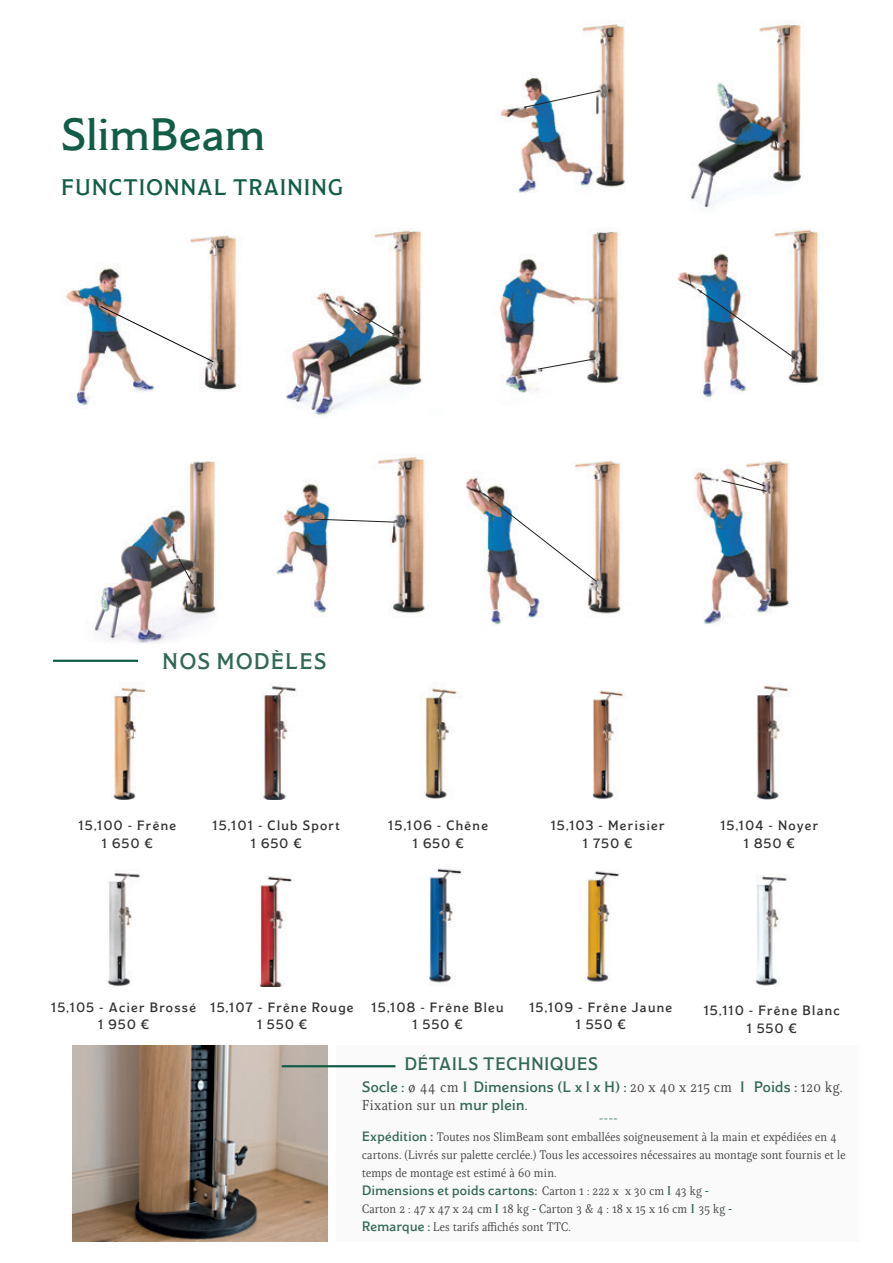
<style>
.page{position:relative;width:893px;height:1263px;background:#fff}
.page>*{position:absolute;margin:0;border:0;box-sizing:border-box;transform-origin:0 0}
.t1{font:300 45px "Modesto Text";letter-spacing:.025em;color:#125d48}
.t2{font:300 22.5px "Modesto Text";letter-spacing:.06em;color:#125d48}
.t3{font:300 22.5px "Modesto Text";letter-spacing:.075em;color:#316755}
.t4{font:300 18px "Modesto Text";letter-spacing:.05em;color:#316755}
.t5{font:300 15px "Modesto Text";letter-spacing:.03em;color:#316755}
.t6{font:15px "Eskapade";letter-spacing:.025em;color:#3e3e3f}
.t7{font:15px "Eskapade";color:#316755}
.t8{font:300 13.5px/17.7px "Modesto Text";letter-spacing:.1em;color:#312f30;text-align:center}
.t9{font:300 13.5px "Modesto Text";letter-spacing:.03em;color:#316755}
.t10{font:12.75px/18px "Eskapade";letter-spacing:.01em;color:#3e3e3f}
.s1{font-family:"Eskapade";font-weight:400;color:#3e3e3f}
.s2{font-family:"Modesto Text";font-weight:300;color:#316755}
.s3{font-family:"Modesto Text";font-weight:300;font-size:13.5px;color:#316755}
.s4{font-family:"Modesto Text";font-weight:300;font-size:15px;color:#316755}
.s5{font-family:"Eskapade";font-weight:400;font-size:12.75px;color:#3e3e3f}
.s6{font-size:12.75px}
</style>
<div class="page">
<hr style="left:53px;top:660px;width:85px;height:2px;background:#125d48">
<img style="left:113px;top:682px;width:32px;height:117px">
<img style="left:263px;top:686px;width:34px;height:113px">
<img style="left:422px;top:688px;width:38px;height:111px">
<img style="left:592px;top:690px;width:32px;height:109px">
<img style="left:756px;top:686px;width:33px;height:113px">
<img style="left:107px;top:873px;width:33px;height:113px">
<img style="left:259px;top:876px;width:33px;height:110px">
<img style="left:429px;top:868px;width:32px;height:115px">
<img style="left:586px;top:871px;width:34px;height:111px">
<img style="left:756px;top:876px;width:31px;height:110px">
<img style="left:73px;top:1045px;width:254px;height:197px">
<div style="left:337px;top:1045px;width:522px;height:197px;background:#fafafa"></div>
<hr style="left:282px;top:1065px;width:113px;height:2px;background:#125d48">
<img style="left:66px;top:229px;width:555px;height:415px">
<img style="left:693px;top:460px;width:96px;height:165px">
<img style="left:678px;top:229px;width:141px;height:168px">
<svg style="left:100px;top:306px;width:114px;height:56px"></svg>
<svg style="left:537px;top:358px;width:59px;height:12px"></svg>
<img style="left:697px;top:289px;width:99px;height:70px">
<svg style="left:178px;top:558px;width:15px;height:26px"></svg>
<svg style="left:483px;top:493px;width:113px;height:89px"></svg>
<svg style="left:310px;top:519px;width:86px;height:3px"></svg>
<svg style="left:353px;top:310px;width:41px;height:25px"></svg>
<img style="left:500px;top:21px;width:302px;height:189px">
<svg style="left:524px;top:91px;width:75px;height:17px"></svg>
<svg style="left:721px;top:477px;width:46px;height:15px"></svg>
<h1 class="t1" style="left:62px;top:111px;width:205px">SlimBeam</h1>
<h2 class="t2" style="left:62px;top:175px;width:283px">FUNCTIONNAL TRAINING</h2>
<h2 class="t3" style="left:163px;top:649px;width:165px">NOS MODÈLES</h2>
<p class="t8" style="left:79px;top:817px;width:99px">15,100 - Frêne<br>1 650 €</p>
<p class="t8" style="left:213px;top:817px;width:129px">15,101 - Club Sport<br>1 650 €</p>
<p class="t8" style="left:388px;top:817px;width:101px">15,106 - Chêne<br>1 650 €</p>
<p class="t8" style="left:551px;top:817px;width:116px">15,103 - Merisier<br>1 750 €</p>
<p class="t8" style="left:720px;top:817px;width:99px">15,104 - Noyer<br>1 850 €</p>
<p class="t8" style="left:51px;top:998px;width:146px">15,105 - Acier Brossé<br>1 950 €</p>
<p class="t8" style="left:211px;top:998px;width:145px">15,107 - Frêne Rouge<br>1 550 €</p>
<p class="t8" style="left:372px;top:998px;width:134px">15,108 - Frêne Bleu<br>1 550 €</p>
<p class="t8" style="left:529px;top:998px;width:144px">15,109 - Frêne Jaune<br>1 550 €</p>
<h3 class="t4" style="left:405px;top:1054px;width:195px">DÉTAILS TECHNIQUES</h3>
<p class="t5" style="left:362px;top:1079px;width:482px">Socle : <span class="s1">ø 44 cm</span> I Dimensions (L x l x H) : <span class="s1">20 x 40 x 215 cm</span> I Poids : <span class="s1">120 kg.</span></p>
<p class="t6" style="left:362px;top:1094px;width:167px">Fixation sur un <span class="s2">mur plein</span>.</p>
<p class="t7" style="left:599px;top:1108px;width:20px">----</p>
<p class="t10" style="left:362px;top:1127px;width:485px"><span class="s3">Expédition</span> <span class="s4">:</span> Toutes nos SlimBeam sont emballées soigneusement à la main et expédiées en 4 cartons. (Livrés sur palette cerclée.) Tous les accessoires nécessaires au montage sont fournis et le temps de montage est estimé à 60 min.</p>
<p class="t9" style="left:362px;top:1184px;width:348px">Dimensions et poids cartons: <span class="s5">Carton 1 : 222 x x 30 cm</span> <span class="s6">I</span> <span class="s5">43 kg</span> <span class="s6">-</span></p>
<p class="t10" style="left:362px;top:1199px;width:372px">Carton 2 : 47 x 47 x 24 cm <span class="s2">I</span> 18 kg <span class="s2">-</span> Carton 3 &amp; 4 : 18 x 15 x 16 cm <span class="s2">I</span> 35 kg <span class="s2">-<br></span><span class="s3">Remarque :</span> Les tarifs affichés sont TTC.</p>
<p class="t8" style="left:704px;top:1002px;width:138px">15,110 - Frêne Blanc<br>1 550 €</p>
</div>
